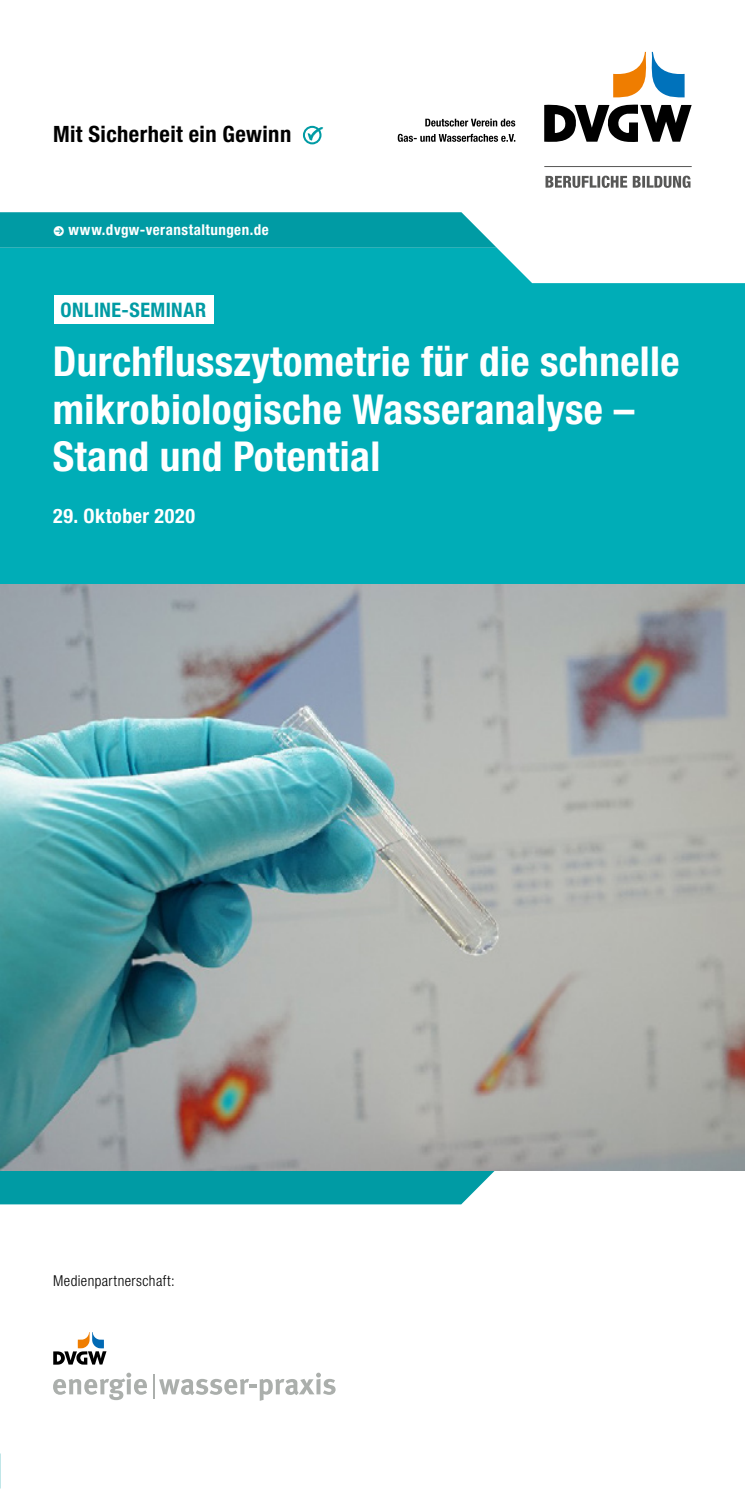
<style>
.page{position:relative;width:745px;height:1489px;background:#fff}
.page>*{position:absolute;margin:0;border:0;box-sizing:border-box;transform-origin:0 0}
.Übergeordnete_Theme{font:700 condensed 41.25px/47.5px "Helvetica Neue LT Pro";letter-spacing:.01em;color:#fff}
.t1{font:700 condensed 22.5px "Helvetica Neue LT Pro";letter-spacing:.02em;color:#000}
.Überschrift{font:700 condensed 20px "Helvetica Neue LT Pro";letter-spacing:.03em;color:#fff}
.Überschrift-2{font:700 condensed 20px "Helvetica Neue LT Pro";letter-spacing:.025em;color:#009ba4}
.Fließtext_groß{font:700 condensed 15px "Helvetica Neue LT Pro";letter-spacing:.035em;color:#fff}
.Fließtext_groß-2{font:300 condensed 15px "Helvetica Neue LT Pro";letter-spacing:.025em;color:#000}
</style>
<div class="page">
<div style="left:0;top:442px;width:744px;height:143px;background:#00adb7"></div>
<div style="left:0;top:247px;width:744px;height:195px;background:#00adb7"></div>
<svg style="left:0;top:212px;width:496px;height:36px;background:#0a9fa7"></svg>
<div style="left:0;top:1170px;width:496px;height:34px;background:#009ba4"></div>
<svg style="left:303px;top:126px;width:20px;height:18px"></svg>
<svg style="left:545px;top:176px;width:145px;height:12px"></svg>
<svg style="left:613px;top:52px;width:71px;height:46px"></svg>
<svg style="left:544px;top:104px;width:147px;height:38px"></svg>
<hr style="left:544px;top:166px;width:147px;height:1px;background:#575756">
<svg style="left:397px;top:134px;width:118px;height:8px"></svg>
<svg style="left:425px;top:119px;width:90px;height:7px"></svg>
<svg style="left:53px;top:1332px;width:53px;height:32px"></svg>
<svg style="left:53px;top:1372px;width:94px;height:27px"></svg>
<svg style="left:159px;top:1372px;width:176px;height:28px"></svg>
<hr style="left:153px;top:1373px;width:2px;height:25px;background:#abafac">
<div style="left:54px;top:295px;width:159px;height:29px;background:#fff"></div>
<img style="left:0;top:584px;width:744px;height:586px">
<p class="t1" style="left:53px;top:120px;width:239px">Mit Sicherheit ein Gewinn</p>
<p class="Fließtext_groß" style="left:53px;top:220px;width:217px">● www.dvgw-veranstaltungen.de</p>
<p class="Überschrift-2" style="left:61px;top:297px;width:147px">ONLINE-SEMINAR</p>
<p class="Übergeordnete_Theme" style="left:53px;top:337px;width:627px">Durchflusszytometrie für die schnelle mikrobiologische Wasseranalyse –<br>Stand und Potential</p>
<p class="Überschrift" style="left:53px;top:504px;width:143px">29. Oktober 2020</p>
<p class="Fließtext_groß-2" style="left:53px;top:1272px;width:123px">Medienpartnerschaft:</p>
</div>
